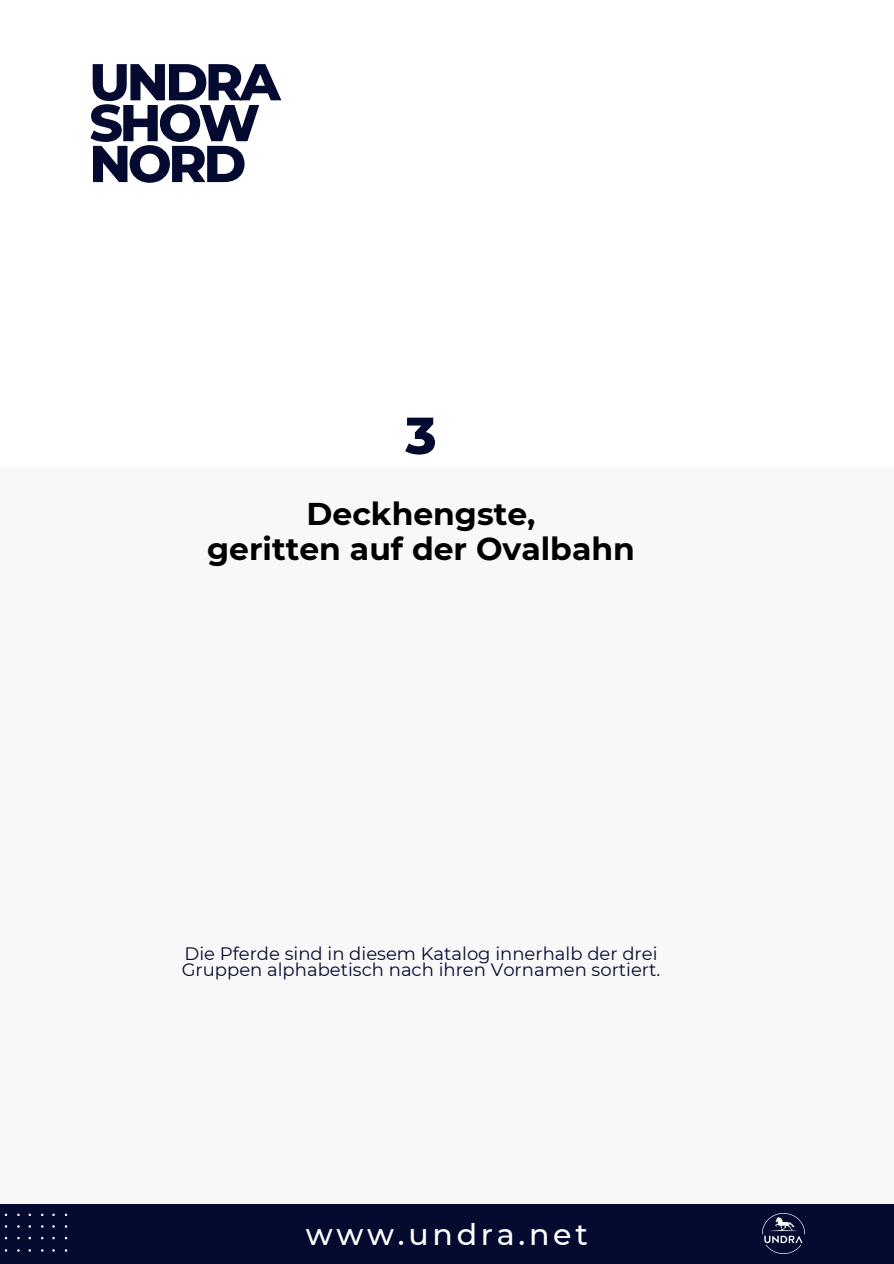
<style>
.page{position:relative;width:894px;height:1264px;background:#fff}
.page>*{position:absolute;margin:0;border:0;box-sizing:border-box;transform-origin:0 0}
.t1{font:800 51.75px/40.8px "Montserrat";letter-spacing:-.06em;color:#050a30}
.t2{font:700 31.35px/34.5px "Montserrat";color:#000;text-align:center}
.t3{font:500 30px "Montserrat";letter-spacing:.125em;color:#fff}
.t4{font:18px/15.8px "Montserrat";color:#050a30}
</style>
<div class="page">
<div style="left:0;top:467px;width:893px;height:737px;background:#f8f8f9"></div>
<div style="left:0;top:1204px;width:893px;height:59px;background:#050a30"></div>
<img style="left:762px;top:1213px;width:42px;height:40px">
<svg style="left:4px;top:1213px;width:63px;height:38px"></svg>
<p class="t1" style="left:89px;top:61px;width:193px">UNDRA<br>SHOW<br>NORD</p>
<p class="t1" style="left:405px;top:415px;width:33px">3</p>
<p class="t2" style="left:207px;top:496px;width:429px">Deckhengste,<br>geritten auf der Ovalbahn</p>
<p class="t4" style="left:182px;top:946px;width:480px">Die Pferde sind in diesem Katalog innerhalb der drei<br>Gruppen alphabetisch nach ihren Vornamen sortiert.</p>
<h2 class="t3" style="left:306px;top:1215px;width:283px">www.undra.net</h2>
</div>
